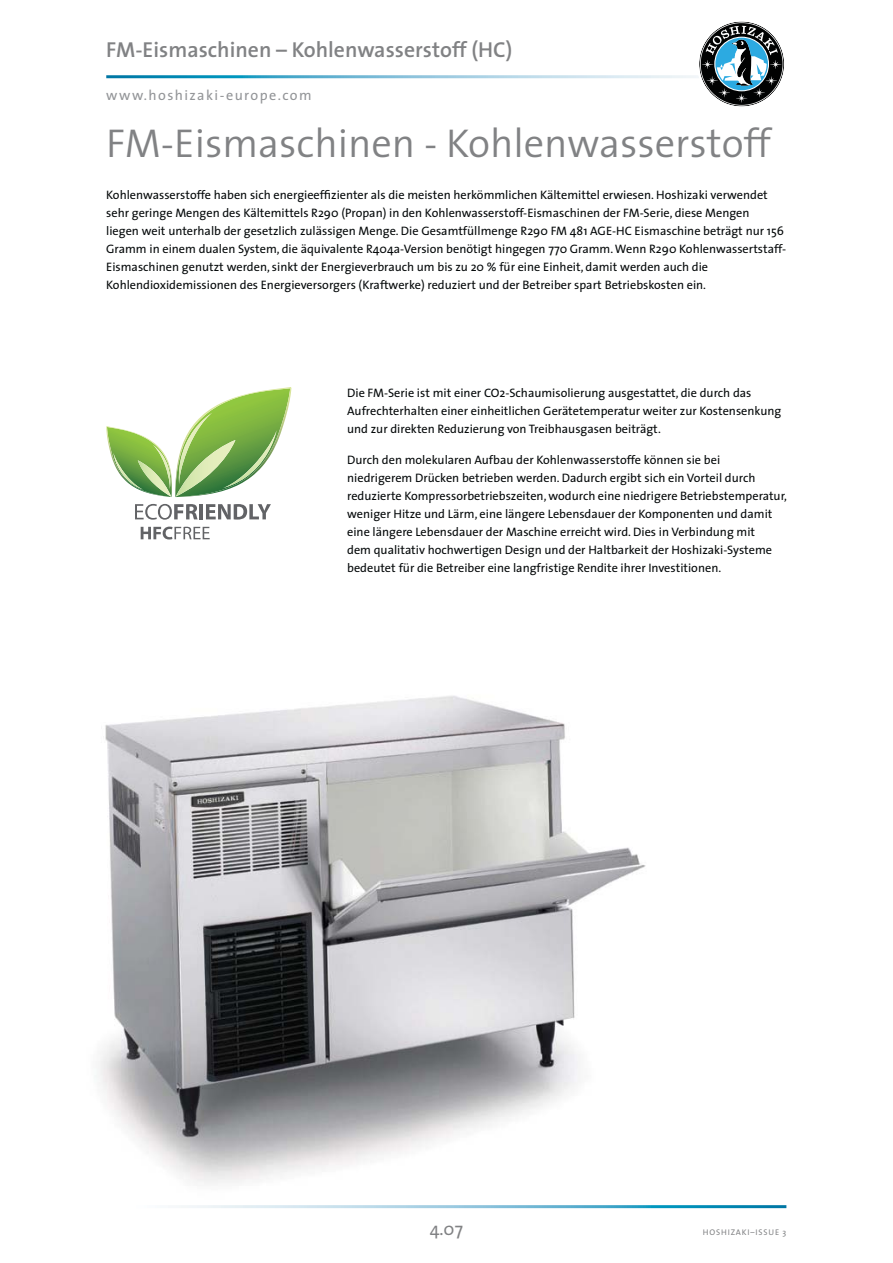
<style>
.page{position:relative;width:893px;height:1263px;background:#fff}
.page>*{position:absolute;margin:0;border:0;box-sizing:border-box;transform-origin:0 0}
.t1{font:300 40.5px "The Sans";color:#818284}
.t2{font:600 21.75px "The Sans";color:#818284}
.t3{font:18px "The Sans";color:#818284}
.t4{font:14.25px "The Sans";letter-spacing:.1em;color:#939598}
.t5{font:12.3px/18px "The Sans";color:#040809}
.t6{font:8.25px "The Sans";letter-spacing:.1em;color:#818284}
</style>
<div class="page">
<img style="left:95px;top:695px;width:574px;height:514px">
<hr style="left:106px;top:1205px;width:680px;height:3px;background:#fff">
<svg style="left:701px;top:23px;width:81px;height:82px"></svg>
<div style="left:697px;top:19px;width:89px;height:90px;border:2px solid #fff;border-radius:50%"></div>
<svg style="left:106px;top:387px;width:185px;height:110px"></svg>
<svg style="left:135px;top:504px;width:63px;height:16px"></svg>
<hr style="left:199px;top:504px;width:4px;height:15px;background:#626366">
<svg style="left:206px;top:504px;width:65px;height:16px"></svg>
<svg style="left:141px;top:527px;width:69px;height:13px"></svg>
<h2 class="t2" style="left:106px;top:42px;width:408px">FM-Eismaschinen – Kohlenwasserstoff (HC)</h2>
<p class="t4" style="left:106px;top:90px;width:207px">www.hoshizaki-europe.com</p>
<h1 class="t1" style="left:106px;top:127px;width:666px">FM-Eismaschinen - Kohlenwasserstoff</h1>
<p class="t5" style="left:106px;top:187px;width:681px">Kohlenwasserstoffe haben sich energieeffizienter als die meisten herkömmlichen Kältemittel erwiesen. Hoshizaki verwendet sehr geringe Mengen des Kältemittels R290 (Propan) in den Kohlenwasserstoff-Eismaschinen der FM-Serie, diese Mengen<br>liegen weit unterhalb der gesetzlich zulässigen Menge. Die Gesamtfüllmenge R290 FM 481 AGE-HC Eismaschine beträgt nur 156<br>Gramm in einem dualen System, die äquivalente R404a-Version benötigt hingegen 770 Gramm. Wenn R290 Kohlenwassertstaff-Eismaschinen genutzt werden, sinkt der Energieverbrauch um bis zu 20 % für eine Einheit, damit werden auch die Kohlendioxidemissionen des Energieversorgers (Kraftwerke) reduziert und der Betreiber spart Betriebskosten ein.</p>
<p class="t5" style="left:347px;top:385px;width:436px">Die FM-Serie ist mit einer CO2-Schaumisolierung ausgestattet, die durch das<br>Aufrechterhalten einer einheitlichen Gerätetemperatur weiter zur Kostensenkung und zur direkten Reduzierung von Treibhausgasen beiträgt.</p>
<p class="t5" style="left:347px;top:452px;width:441px">Durch den molekularen Aufbau der Kohlenwasserstoffe können sie bei niedrigerem Drücken betrieben werden. Dadurch ergibt sich ein Vorteil durch reduzierte Kompressorbetriebszeiten, wodurch eine niedrigere Betriebstemperatur, weniger Hitze und Lärm, eine längere Lebensdauer der Komponenten und damit eine längere Lebensdauer der Maschine erreicht wird. Dies in Verbindung mit<br>dem qualitativ hochwertigen Design und der Haltbarkeit der Hoshizaki-Systeme bedeutet für die Betreiber eine langfristige Rendite ihrer Investitionen.</p>
<h3 class="t3" style="left:430px;top:1222px;width:35px">4.07</h3>
<p class="t6" style="left:703px;top:1229px;width:85px">HOSHIZAKI–ISSUE 3</p>
</div>
